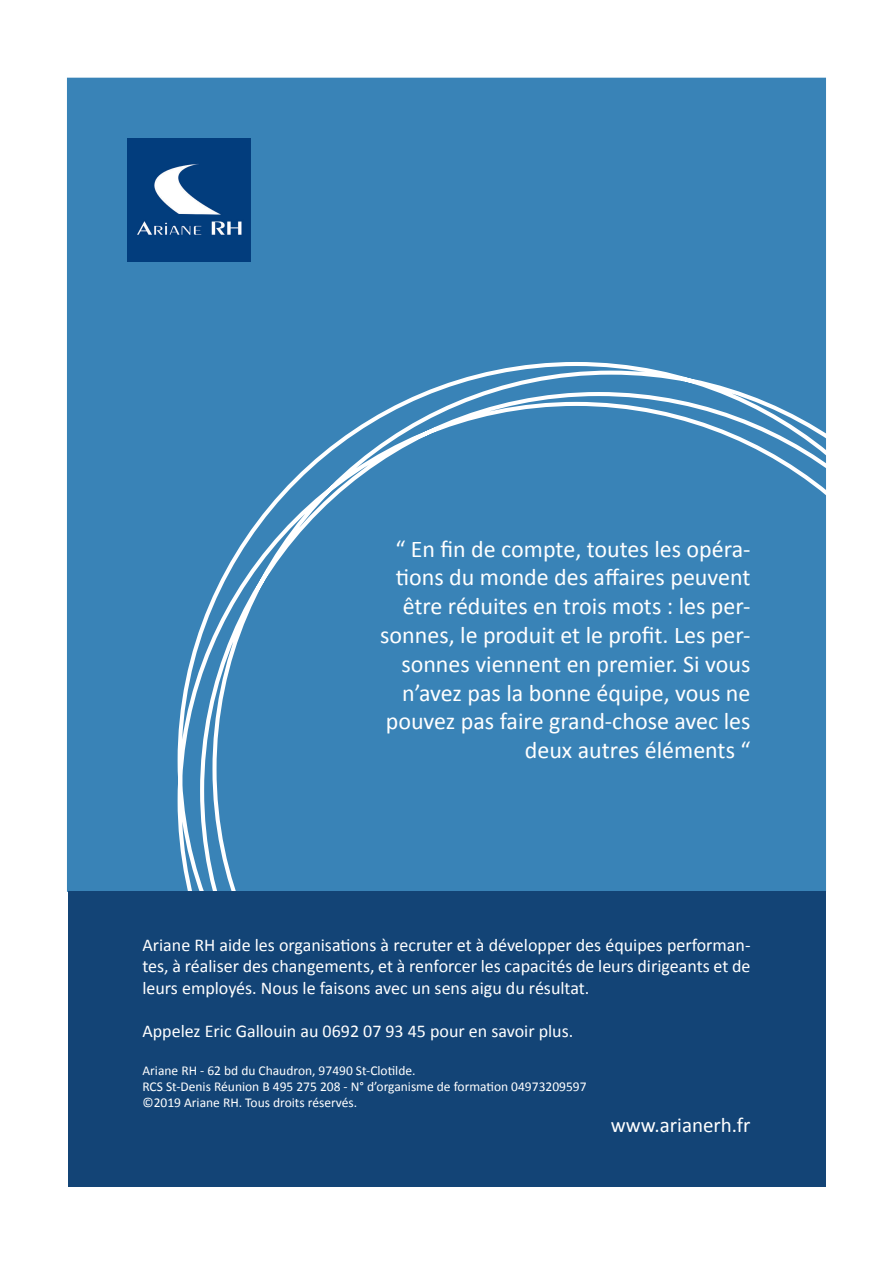
<style>
.page{position:relative;width:893px;height:1263px;background:#fff}
.page>*{position:absolute;margin:0;border:0;box-sizing:border-box;transform-origin:0 0}
.Liste_à_puces{font:24px/28.8px "Calibri";color:#fff;text-align:right}
.Liste_à_puces-2{font:21px "Calibri";color:#fff}
.Liste_à_puces-3{font:18px/21.6px "Calibri";color:#fff;text-align:justify}
.Liste_à_puces-4{font:13.5px "Calibri";color:#fff}
</style>
<div class="page">
<div style="left:67px;top:78px;width:759px;height:814px;background:#3983b7"></div>
<svg style="left:176px;top:360px;width:650px;height:827px"></svg>
<div style="left:68px;top:891px;width:757px;height:295px;background:#134476"></div>
<img style="left:128px;top:139px;width:122px;height:122px">
<p class="Liste_à_puces" style="left:380px;top:534px;width:372px">“ En fin de compte, toutes les opéra&shy;tions du monde des affaires peuvent être réduites en trois mots : les per&shy;sonnes, le produit et le profit. Les per&shy;sonnes viennent en premier. Si vous n’avez pas la bonne équipe, vous ne pouvez pas faire grand-chose avec les deux autres éléments “</p>
<p class="Liste_à_puces-3" style="left:142px;top:933px;width:610px">Ariane RH aide les organisations à recruter et à développer des équipes performan&shy;tes, à réaliser des changements, et à renforcer les capacités de leurs dirigeants et de leurs employés. Nous le faisons avec un sens aigu du résultat.</p>
<p class="Liste_à_puces-3" style="left:142px;top:1020px;width:432px">Appelez Eric Gallouin au 0692 07 93 45 pour en savoir plus.</p>
<p class="Liste_à_puces-4" style="left:142px;top:1061px;width:275px">Ariane RH - 62 bd du Chaudron, 97490 St-Clotilde.</p>
<p class="Liste_à_puces-4" style="left:142px;top:1077px;width:446px">RCS St-Denis Réunion B 495 275 208 - N° d’organisme de formation 04973209597</p>
<p class="Liste_à_puces-4" style="left:142px;top:1093px;width:216px">©2019 Ariane RH. Tous droits réservés.</p>
<p class="Liste_à_puces-2" style="left:611px;top:1111px;width:141px">www.arianerh.fr</p>
</div>
